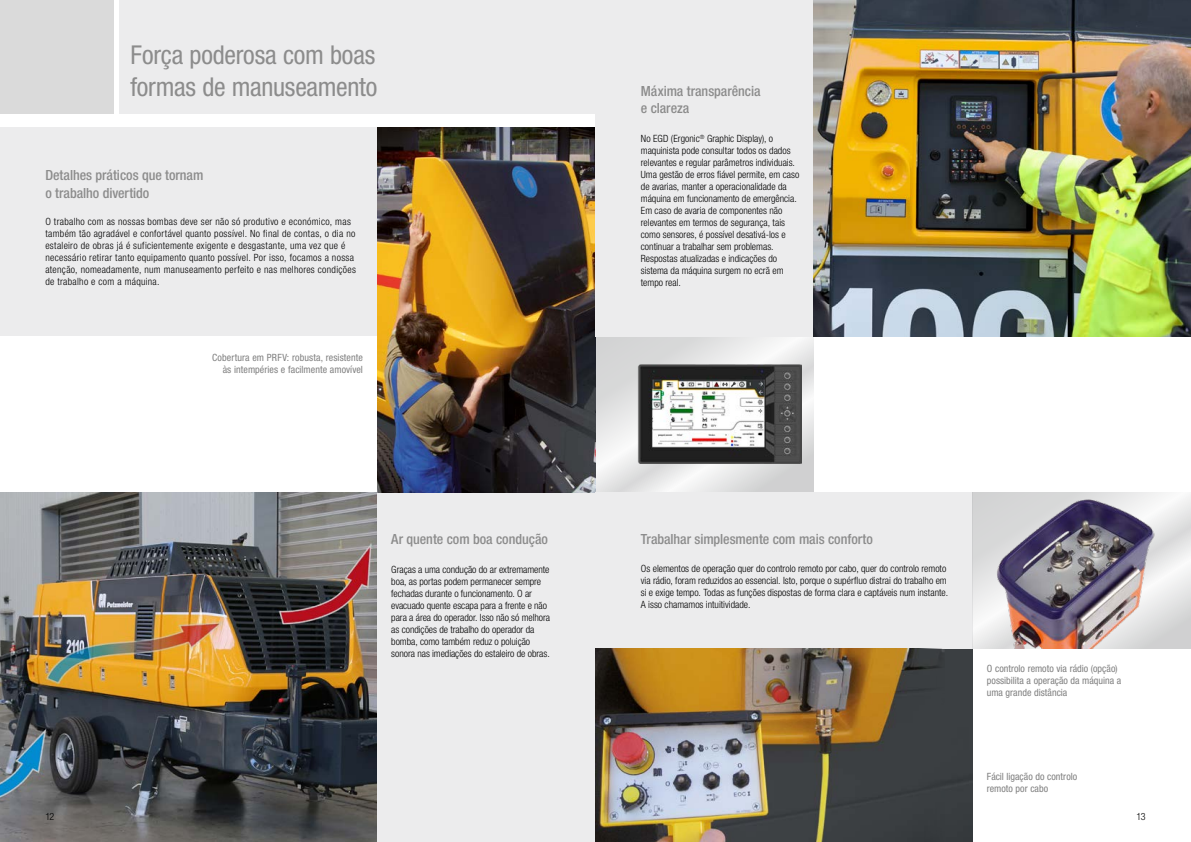
<style>
.page{position:relative;width:1191px;height:842px;background:#fff}
.page>*{position:absolute;margin:0;border:0;box-sizing:border-box;transform-origin:0 0}
.t1{font:condensed 26px/32.5px "Helvetica Neue LT Pro";letter-spacing:-.01em;color:#8c8c8c}
.t2{font:500 condensed 14px/17.5px "Helvetica Neue LT Pro";letter-spacing:-.005em;color:#8c8c8c}
.t3{font:300 condensed 10px/12px "Helvetica Neue LT Pro";color:#000}
.t4{font:300 condensed 10px/12px "Helvetica Neue LT Pro";letter-spacing:.03em;color:#000}
.t5{font:condensed 10px/12px "Helvetica Neue LT Pro";letter-spacing:.005em;color:#808080}
</style>
<div class="page">
<div style="left:944px;top:648px;width:28px;height:194px;background:#3b3f42"></div>
<svg style="left:595px;top:336px;width:219px;height:156px"></svg>
<img style="left:0;top:492px;width:377px;height:350px">
<div style="left:119px;top:0;width:476px;height:113px;background:#ececed"></div>
<div style="left:0;top:0;width:113px;height:113px;background:#dadada"></div>
<div style="left:0;top:128px;width:391px;height:208px;background:#ececed"></div>
<div style="left:377px;top:492px;width:218px;height:350px;background:#ececed"></div>
<img style="left:377px;top:128px;width:218px;height:364px">
<div style="left:595px;top:492px;width:377px;height:156px;background:#ececed"></div>
<svg style="left:972px;top:492px;width:219px;height:156px"></svg>
<div style="left:595px;top:0;width:219px;height:336px;background:#ececed"></div>
<img style="left:595px;top:648px;width:349px;height:194px">
<img style="left:992px;top:495px;width:167px;height:153px">
<img style="left:814px;top:0;width:377px;height:336px">
<img style="left:637px;top:365px;width:164px;height:98px">
<h1 class="t1" style="left:130px;top:38px;width:248px">Força poderosa com boas formas de manuseamento</h1>
<h2 class="t2" style="left:45px;top:166px;width:159px">Detalhes práticos que tornam o trabalho divertido</h2>
<p class="t4" style="left:45px;top:216px;width:312px">O trabalho com as nossas bombas deve ser não só produtivo e económico, mas também tão agradável e confortável quanto possível. No final de contas, o dia no estaleiro de obras já é suficientemente exigente e desgastante, uma vez que é necessário retirar tanto equipamento quanto possível. Por isso, focamos a nossa atenção, nomeadamente, num manuseamento perfeito e nas melhores condições de trabalho e com a máquina.</p>
<p class="t5" style="left:212px;top:351px;width:152px;text-align:right">Cobertura em PRFV: robusta, resistente às intempéries e facilmente amovível</p>
<h2 class="t2" style="left:391px;top:530px;width:158px">Ar quente com boa condução</h2>
<p class="t3" style="left:391px;top:563px;width:160px">Graças a uma condução do ar extremamente boa, as portas podem permanecer sempre fechadas durante o funcionamento. O ar evacuado quente escapa para a frente e não para a área do operador. Isso não só melhora as condições de trabalho do operador da bomba, como também reduz o poluição sonora nas imediações do estaleiro de obras.</p>
<h2 class="t2" style="left:641px;top:82px;width:121px">Máxima transparência e clareza</h2>
<p class="t3" style="left:641px;top:132px;width:160px">No EGD (Ergonic<sup>®</sup> Graphic Display), o maquinista pode consultar todos os dados relevantes e regular parâmetros individuais.<br>Uma gestão de erros fiável permite, em caso de avarias, manter a operacionalidade da máquina em funcionamento de emergência.<br>Em caso de avaria de componentes não relevantes em termos de segurança, tais como sensores, é possível desativá-los e continuar a trabalhar sem problemas.<br>Respostas atualizadas e indicações do sistema da máquina surgem no ecrã em tempo real.</p>
<h2 class="t2" style="left:641px;top:530px;width:234px">Trabalhar simplesmente com mais conforto</h2>
<p class="t3" style="left:641px;top:562px;width:309px">Os elementos de operação quer do controlo remoto por cabo, quer do controlo remoto via rádio, foram reduzidos ao essencial. Isto, porque o supérfluo distrai do trabalho em si e exige tempo. Todas as funções dispostas de forma clara e captáveis num instante.<br>A isso chamamos intuitividade.</p>
<p class="t5" style="left:986px;top:662px;width:136px">O controlo remoto via rádio (opção) possibilita a operação da máquina a uma grande distância</p>
<p class="t5" style="left:986px;top:770px;width:92px">Fácil ligação do controlo remoto por cabo</p>
<p class="t3" style="left:45px;top:810px;width:11px">12</p>
<p class="t3" style="left:1136px;top:810px;width:11px">13</p>
</div>
